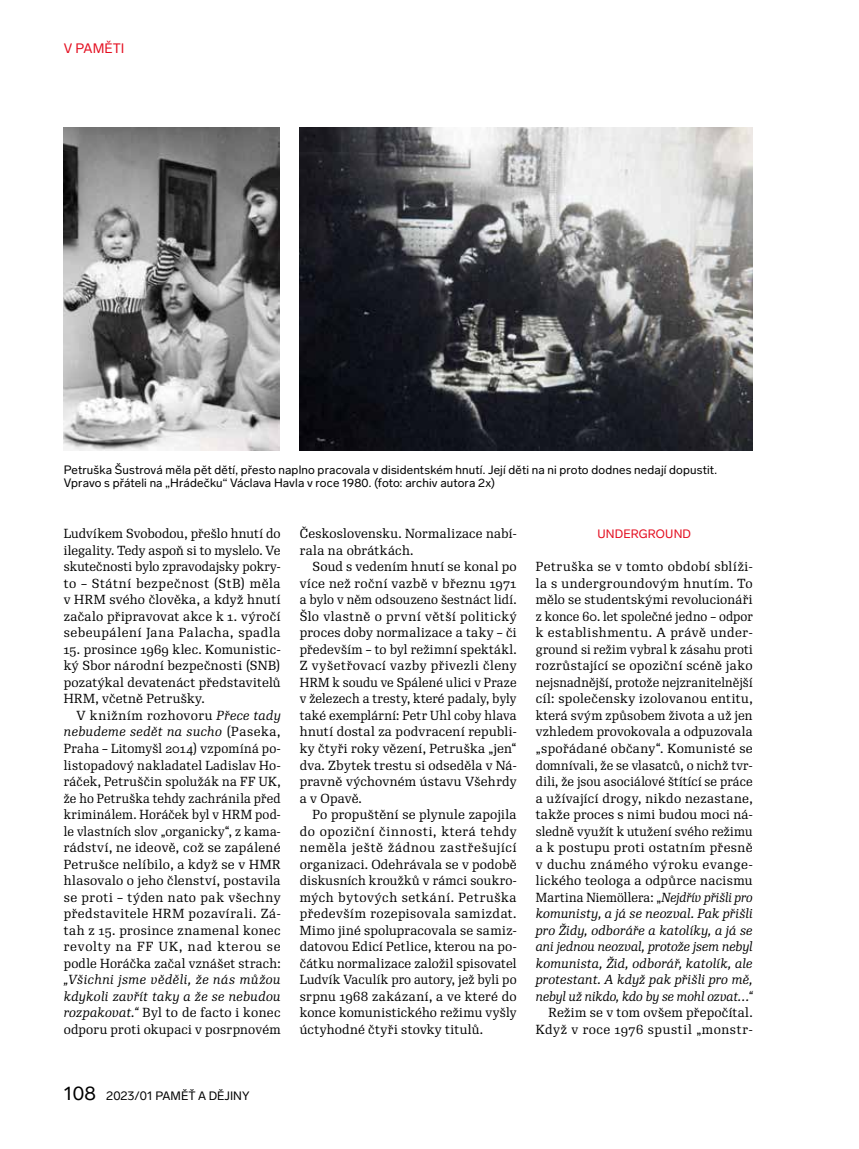
<style>
.page{position:relative;width:859px;height:1149px;background:#fff}
.page>*{position:absolute;margin:0;border:0;box-sizing:border-box;transform-origin:0 0}
.t1{font:13.5px "Lab Grotesque";letter-spacing:.005em;color:#e40e20}
.t2{font:12.75px/16.5px "Re Public Std";letter-spacing:.025em;color:#000;text-align:justify}
.t3{font:italic 12.75px/16.5px "Re Public Std";letter-spacing:.035em;color:#000;text-align:justify}
.t4{font:12px/13.5px "Lab Grotesque";letter-spacing:.01em;color:#000}
.t5{font:12px "Lab Grotesque";letter-spacing:.015em;color:#e40e20}
.s1{font-style:italic}
.s2{font-style:normal}
.s3{font-size:19.5px}
</style>
<div class="page">
<img style="left:300px;top:128px;width:453px;height:322px">
<img style="left:64px;top:128px;width:216px;height:322px">
<p class="t1" style="left:64px;top:39px;width:62px">V PAMĚTI</p>
<p class="t4" style="left:64px;top:462px;width:655px">Petruška Šustrová měla pět dětí, přesto naplno pracovala v disidentském hnutí. Její děti na ni proto dodnes nedají dopustit.<br>Vpravo s přáteli na „Hrádečku“ Václava Havla v roce 1980. (foto: archiv autora 2x)</p>
<p class="t2" style="left:64px;top:525px;width:218px">Ludvíkem Svobodou, přešlo hnutí do ilegality. Tedy aspoň si to myslelo. Ve skutečnosti bylo zpravodajsky pokry&shy;to – Státní bezpečnost (StB) měla v HRM svého člověka, a když hnutí začalo připravovat akce k 1. výročí sebeupálení Jana Palacha, spadla</p>
<p class="t2" style="left:64px;top:641px;width:218px">15. prosince 1969 klec. Komunistic&shy;ký Sbor národní bezpečnosti (SNB) pozatýkal devatenáct představitelů HRM, včetně Petrušky.</p>
<p class="t2" style="left:64px;top:707px;width:218px;text-indent:13px">V knižním rozhovoru <span class="s1">Přece tady nebudeme sedět na sucho</span> (Paseka, Praha – Litomyšl 2014) vzpomíná po&shy;listopadový nakladatel Ladislav Ho&shy;ráček, Petruščin spolužák na FF UK, že ho Petruška tehdy zachránila před kriminálem. Horáček byl v HRM pod&shy;le vlastních slov „organicky“, z kama&shy;rádství, ne ideově, což se zapálené Petrušce nelíbilo, a když se v HMR hlasovalo o jeho členství, postavila se proti – týden nato pak všechny představitele HRM pozavírali. Zá&shy;tah z 15. prosince znamenal konec revolty na FF UK, nad kterou se podle Horáčka začal vznášet strach:</p>
<p class="t3" style="left:64px;top:971px;width:218px">„Všichni jsme věděli, že nás můžou kdykoli zavřít taky a že se nebudou rozpakovat.“ <span class="s2">Byl to de facto i konec odporu proti okupaci v posrpnovém</span></p>
<p class="t2" style="left:300px;top:525px;width:218px">Československu. Normalizace nabí&shy;rala na obrátkách.</p>
<p class="t2" style="left:300px;top:558px;width:218px;text-indent:13px">Soud s vedením hnutí se konal po více než roční vazbě v březnu 1971 a bylo v něm odsouzeno šestnáct lidí.<br>Šlo vlastně o první větší politický proces doby normalizace a taky – či především – to byl režimní spektákl.<br>Z vyšetřovací vazby přivezli členy HRM k soudu ve Spálené ulici v Praze v železech a tresty, které padaly, byly také exemplární: Petr Uhl coby hlava hnutí dostal za podvracení republi&shy;ky čtyři roky vězení, Petruška „jen“ dva. Zbytek trestu si odseděla v Ná&shy;pravně výchovném ústavu Všehrdy a v Opavě.</p>
<p class="t2" style="left:300px;top:806px;width:218px;text-indent:13px">Po propuštění se plynule zapojila do opoziční činnosti, která tehdy neměla ještě žádnou zastřešující organizaci. Odehrávala se v podobě diskusních kroužků v rámci soukro&shy;mých bytových setkání. Petruška především rozepisovala samizdat.<br>Mimo jiné spolupracovala se samiz&shy;datovou Edicí Petlice, kterou na po&shy;čátku normalizace založil spisovatel Ludvík Vaculík pro autory, jež byli po srpnu 1968 zakázaní, a ve které do konce komunistického režimu vyšly úctyhodné čtyři stovky titulů.</p>
<p class="t5" style="left:597px;top:526px;width:95px">UNDERGROUND</p>
<p class="t2" style="left:536px;top:558px;width:218px">Petruška se v tomto období sblíži&shy;la s undergroundovým hnutím. To mělo se studentskými revolucionáři z konce 60. let společné jedno – odpor k establishmentu. A právě under&shy;ground si režim vybral k zásahu proti rozrůstající se opoziční scéně jako nejsnadnější, protože nejzranitelnější cíl: společensky izolovanou entitu, která svým způsobem života a už jen vzhledem provokovala a odpuzovala „spořádané občany“. Komunisté se domnívali, že se vlasatců, o nichž tvr&shy;dili, že jsou asociálové štítící se práce a užívající drogy, nikdo nezastane, takže proces s nimi budou moci ná&shy;sledně využít k utužení svého režimu a k postupu proti ostatním přesně v duchu známého výroku evange&shy;lického teologa a odpůrce nacismu Martina Niemöllera: „<span class="s1">Nejdřív přišli pro komunisty, a já se neozval. Pak přišli pro Židy, odboráře a katolíky, a já se ani jednou neozval, protože jsem nebyl komunista, Žid, odborář, katolík, ale protestant. A když pak přišli pro mě, nebyl už nikdo, kdo by se mohl ozvat…“</span></p>
<p class="t2" style="left:536px;top:1004px;width:218px;text-align:right">Režim se v tom ovšem přepočítal.<br>Když v roce 1976 spustil „monstr-</p>
<p class="t4" style="left:64px;top:1088px;width:187px"><span class="s3">108</span> 2023/01 PAMĚŤ A DĚJINY</p>
</div>
